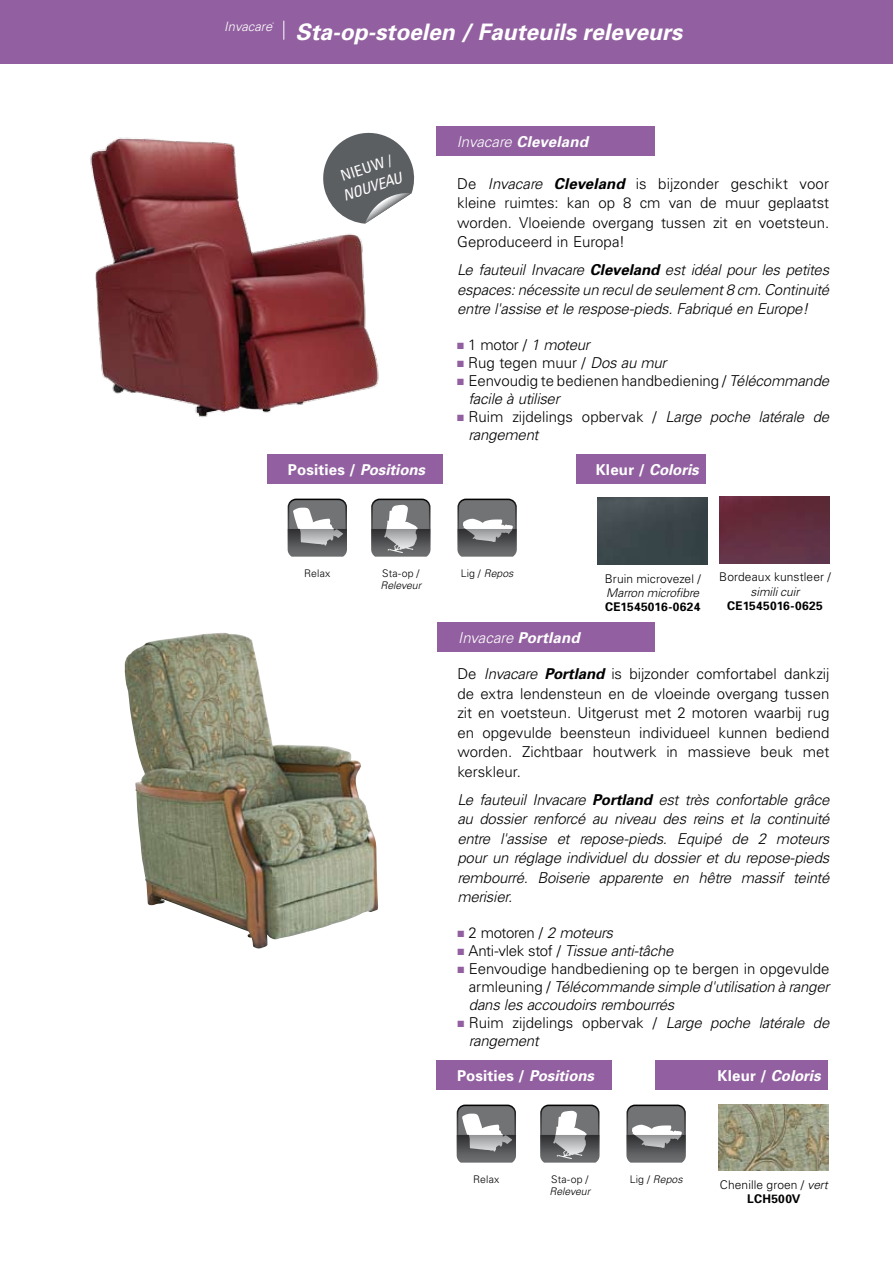
<style>
.page{position:relative;width:893px;height:1263px;background:#fff}
.page>*{position:absolute;margin:0;border:0;box-sizing:border-box;transform-origin:0 0}
.t1{font:italic 700 22.8px "Univers";color:#fff}
.t2{font:italic 300 15px/19.5px "Univers";letter-spacing:-.015em;color:#000;text-align:justify}
.t3{font:300 15px/19.5px "Univers";color:#000;text-align:justify}
.t4{font:italic 700 15px "Univers";color:#fff}
.t5{font:700 15px "Univers";letter-spacing:.015em;color:#fff}
.t6{font:300 15px "Univers";letter-spacing:-.025em;color:#000}
.t7{font:italic 300 15px "Univers";color:#fff}
.t8{font:italic condensed 15px "Univers";color:#fff}
.t9{font:condensed 15px "Univers";color:#fff}
.t10{font:italic 300 12.9px "Univers";color:#fff}
.t11{font:300 12px/14.4px "Univers";letter-spacing:.01em;color:#000;text-align:center}
.t12{font:700 12px "Univers";letter-spacing:.02em;color:#000}
.t13{font:italic 300 12px "Univers";letter-spacing:-.01em;color:#000}
.t14{font:italic 300 10.5px "Univers";letter-spacing:-.005em;color:#000}
.t15{font:300 10.5px "Univers";letter-spacing:.015em;color:#000}
.t16{font:italic 300 2.25px "Univers";color:#fff}
.s1{font-weight:300}
.s2{font-style:italic}
.s3{font-weight:700;font-style:italic}
.s4{font-weight:700}
.s5{color:#9260a0}
.s6{font-style:normal}
</style>
<div class="page">
<div style="left:0;top:0;width:893px;height:64px;background:#9260a0"></div>
<svg style="left:408px;top:156px;width:7px;height:40px"></svg>
<div style="left:267px;top:454px;width:175px;height:30px;background:#9260a0"></div>
<svg style="left:288px;top:499px;width:59px;height:58px;background:#878789"></svg>
<svg style="left:371px;top:499px;width:59px;height:58px;background:#868788"></svg>
<svg style="left:457px;top:499px;width:60px;height:58px;background:#7d7e80"></svg>
<div style="left:576px;top:454px;width:130px;height:30px;background:#9260a0"></div>
<img style="left:597px;top:498px;width:111px;height:66px">
<img style="left:720px;top:497px;width:110px;height:66px">
<svg style="left:284px;top:21px;width:1px;height:19px"></svg>
<div style="left:436px;top:1060px;width:175px;height:30px;background:#9260a0"></div>
<svg style="left:457px;top:1104px;width:59px;height:58px"></svg>
<svg style="left:540px;top:1104px;width:59px;height:58px;background:#868789"></svg>
<svg style="left:626px;top:1104px;width:60px;height:58px;background:#7d7e80"></svg>
<img style="left:719px;top:1104px;width:110px;height:66px">
<div style="left:655px;top:1060px;width:173px;height:30px;background:#9260a0"></div>
<div style="left:436px;top:126px;width:219px;height:30px;background:#9260a0"></div>
<img style="left:90px;top:132px;width:318px;height:285px">
<div style="left:437px;top:622px;width:218px;height:30px;background:#9260a0"></div>
<img style="left:124px;top:633px;width:187px;height:315px">
<p class="t10" style="left:224px;top:18px;width:49px">Invacare</p>
<p class="t16" style="left:272px;top:22px;width:3px">®</p>
<h1 class="t1" style="left:296px;top:18px;width:388px">Sta-op-stoelen / Fauteuils releveurs</h1>
<p class="t9" style="left:338px;top:167px;width:55px;rotate:-18deg">Nieuw /</p>
<p class="t8" style="left:340px;top:187px;width:63px;rotate:-18deg">Nouveau</p>
<p class="t4" style="left:457px;top:133px;width:133px"><span class="s1">Invacare</span> Cleveland</p>
<p class="t3" style="left:457px;top:173px;width:374px">De <span class="s2">Invacare</span> <span class="s3">Cleveland</span> is bijzonder geschikt voor kleine ruimtes: kan op 8 cm van de muur geplaatst worden. Vloeiende overgang tussen zit en voetsteun.<br>Geproduceerd in Europa!</p>
<p class="t2" style="left:457px;top:260px;width:374px">Le fauteuil Invacare <span class="s4">Cleveland</span> est idéal pour les petites espaces: nécessite un recul de seulement 8 cm. Continuité entre l'assise et le respose-pieds. Fabriqué en Europe!</p>
<p class="t3" style="left:457px;top:335px;width:134px"><span class="s5">■</span> 1 motor / <span class="s2">1 moteur</span></p>
<p class="t3" style="left:457px;top:353px;width:211px"><span class="s5">■</span> Rug tegen muur / <span class="s2">Dos au mur</span></p>
<p class="t3" style="left:469px;top:372px;width:362px;line-height:18px;text-indent:-11px"><span class="s5">■</span> Eenvoudig te bedienen handbediening / <span class="s2">Télécommande facile à utiliser</span></p>
<p class="t2" style="left:469px;top:408px;width:362px;line-height:18px;text-indent:-11px"><span class="s5">■</span> <span class="s6">Ruim zijdelings opbervak /</span> Large poche latérale de rangement</p>
<p class="t5" style="left:288px;top:460px;width:139px">Posities / <span class="s2">Positions</span></p>
<p class="t4" style="left:596px;top:460px;width:105px"><span class="s6">Kleur /</span> Coloris</p>
<p class="t15" style="left:304px;top:567px;width:28px">Relax</p>
<p class="t15" style="left:382px;top:567px;width:39px">Sta-op /</p>
<p class="t14" style="left:380px;top:579px;width:42px">Releveur</p>
<p class="t14" style="left:461px;top:567px;width:54px"><span class="s6">Lig /</span> Repos</p>
<p class="t7" style="left:458px;top:628px;width:123px">Invacare <span class="s4">Portland</span></p>
<p class="t11" style="left:605px;top:571px;width:97px">Bruin microvezel /</p>
<p class="t13" style="left:606px;top:585px;width:94px">Marron microfibre</p>
<p class="t12" style="left:605px;top:599px;width:97px">CE1545016-0624</p>
<p class="t11" style="left:719px;top:569px;width:113px">Bordeaux kunstleer /</p>
<p class="t13" style="left:751px;top:584px;width:50px">simili cuir</p>
<p class="t12" style="left:727px;top:598px;width:97px">CE1545016-0625</p>
<p class="t3" style="left:457px;top:664px;width:374px">De <span class="s2">Invacare</span> <span class="s3">Portland</span> is bijzonder comfortabel dankzij de extra lendensteun en de vloeinde overgang tussen zit en voetsteun. Uitgerust met 2 motoren waarbij rug en opgevulde beensteun individueel kunnen bediend worden. Zichtbaar houtwerk in massieve beuk met kerskleur.</p>
<p class="t2" style="left:457px;top:790px;width:374px">Le fauteuil Invacare <span class="s4">Portland</span> est très confortable grâce au dossier renforcé au niveau des reins et la continuité entre l'assise et repose-pieds. Equipé de 2 moteurs pour un réglage individuel du dossier et du repose-pieds rembourré. Boiserie apparente en hêtre massif teinté merisier.</p>
<p class="t6" style="left:457px;top:924px;width:157px"><span class="s5">■</span> 2 motoren / <span class="s2">2 moteurs</span></p>
<p class="t2" style="left:457px;top:941px;width:218px"><span class="s5">■</span> <span class="s6">Anti-vlek stof /</span> Tissue anti-tâche</p>
<p class="t2" style="left:469px;top:960px;width:362px;line-height:18px;text-indent:-11px"><span class="s5">■</span> <span class="s6">Eenvoudige handbediening op te bergen in opgevulde armleuning /</span> Télécommande simple d'utilisation à ranger dans les accoudoirs rembourrés</p>
<p class="t2" style="left:469px;top:1014px;width:362px;line-height:18px;text-indent:-11px"><span class="s5">■</span> <span class="s6">Ruim zijdelings opbervak /</span> Large poche latérale de rangement</p>
<p class="t5" style="left:457px;top:1066px;width:139px">Posities / <span class="s2">Positions</span></p>
<p class="t4" style="left:717px;top:1066px;width:105px"><span class="s6">Kleur /</span> Coloris</p>
<p class="t15" style="left:473px;top:1173px;width:28px">Relax</p>
<p class="t15" style="left:551px;top:1173px;width:39px">Sta-op /</p>
<p class="t14" style="left:549px;top:1185px;width:42px">Releveur</p>
<p class="t14" style="left:630px;top:1173px;width:54px"><span class="s6">Lig /</span> Repos</p>
<p class="t11" style="left:720px;top:1177px;width:109px">Chenille groen / <span class="s2">vert<br></span><span class="s4">LCH500V</span></p>
</div>
